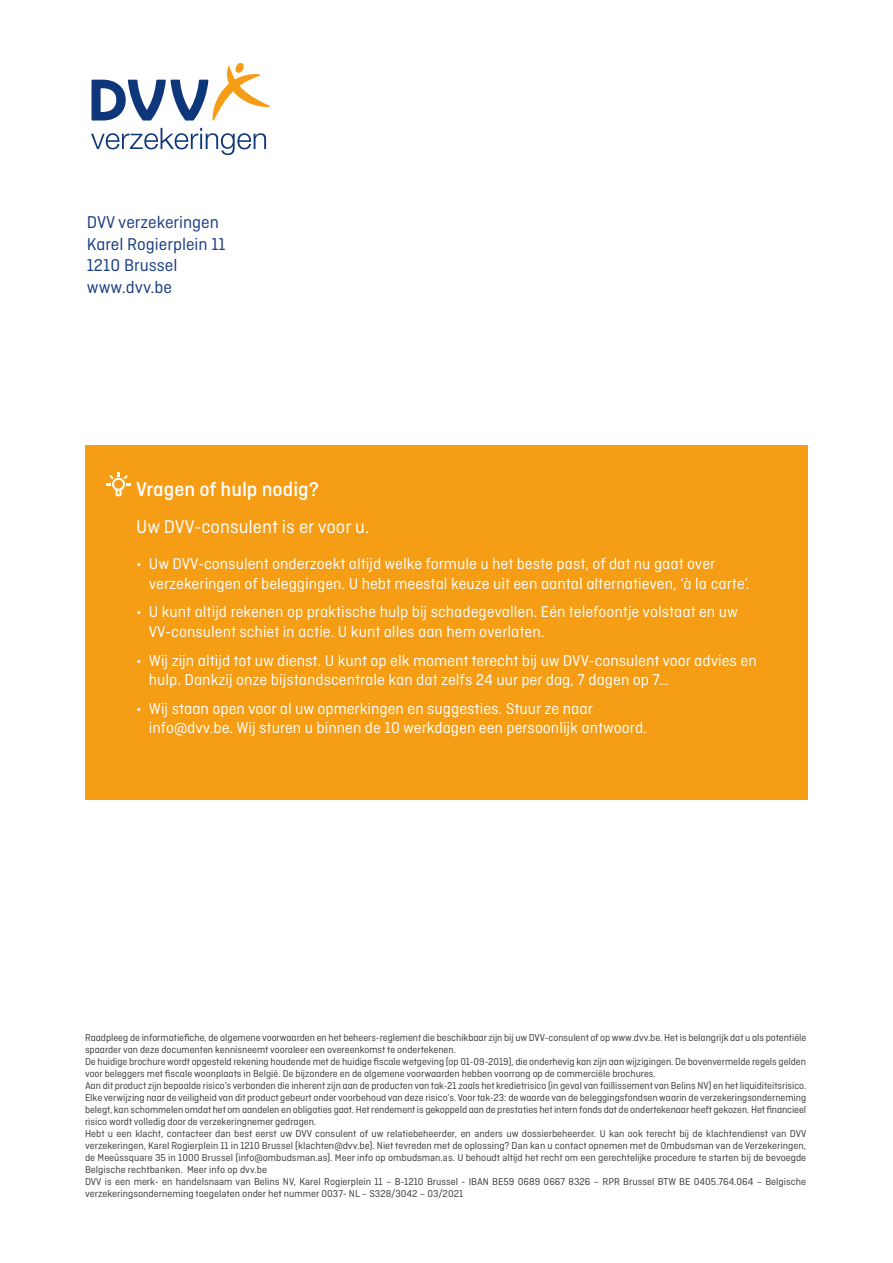
<style>
.page{position:relative;width:893px;height:1263px;background:#fff}
.page>*{position:absolute;margin:0;border:0;box-sizing:border-box;transform-origin:0 0}
.t1{font:500 21px "Ciutadella";color:#fff}
.t2{font:19.5px "Ciutadella";color:#fff}
.t3{font:18px/21.6px "Ciutadella";color:#193e81}
.t4{font:16.5px/19.8px "Ciutadella";color:#fff}
.t5{font:10.5px/12px "Ciutadella";color:#3c3c3b}
</style>
<div class="page">
<div style="left:85px;top:445px;width:723px;height:354px;background:#f59d15"></div>
<svg style="left:106px;top:472px;width:25px;height:24px"></svg>
<svg style="left:92px;top:63px;width:178px;height:58px"></svg>
<svg style="left:91px;top:128px;width:175px;height:27px"></svg>
<h3 class="t3" style="left:87px;top:211px;width:140px">DVV verzekeringen<br>Karel Rogierplein 11<br>1210 Brussel www.dvv.be</h3>
<h1 class="t1" style="left:136px;top:478px;width:184px">Vragen of hulp nodig?</h1>
<h2 class="t2" style="left:136px;top:515px;width:235px">Uw DVV-consulent is er voor u.</h2>
<h3 class="t4" style="left:149px;top:554px;width:602px;text-indent:-13px">• Uw DVV-consulent onderzoekt altijd welke formule u het beste past, of dat nu gaat over verzekeringen of beleggingen. U hebt meestal keuze uit een aantal alternatieven, ‘à la carte’.</h3>
<h3 class="t4" style="left:149px;top:602px;width:591px;text-indent:-13px">• U kunt altijd rekenen op praktische hulp bij schadegevallen. Eén telefoontje volstaat en uw<br>VV-consulent schiet in actie. U kunt alles aan hem overlaten.</h3>
<h3 class="t4" style="left:149px;top:650px;width:609px;text-indent:-13px">• Wij zijn altijd tot uw dienst. U kunt op elk moment terecht bij uw DVV-consulent voor advies en hulp. Dankzij onze bijstandscentrale kan dat zelfs 24 uur per dag, 7 dagen op 7…</h3>
<h3 class="t4" style="left:149px;top:698px;width:499px;text-indent:-13px">• Wij staan open voor al uw opmerkingen en suggesties. Stuur ze naar info@dvv.be. Wij sturen u binnen de 10 werkdagen een persoonlijk antwoord.</h3>
<p class="t5" style="left:85px;top:1031px;width:723px">Raadpleeg de informatiefiche, de algemene voorwaarden en het beheers-reglement die beschikbaar zijn bij uw DVV-consulent of op www.dvv.be. Het is belangrijk dat u als potentiële spaarder van deze documenten kennisneemt vooraleer een overeenkomst te ondertekenen.<br>De huidige brochure wordt opgesteld rekening houdende met de huidige fiscale wetgeving (op 01-09-2019), die onderhevig kan zijn aan wijzigingen. De bovenvermelde regels gelden voor beleggers met fiscale woonplaats in België. De bijzondere en de algemene voorwaarden hebben voorrang op de commerciële brochures.<br>Aan dit product zijn bepaalde risico’s verbonden die inherent zijn aan de producten van tak-21 zoals het kredietrisico (in geval van faillissement van Belins NV) en het liquiditeitsrisico.<br>Elke verwijzing naar de veiligheid van dit product gebeurt onder voorbehoud van deze risico’s. Voor tak-23: de waarde van de beleggingsfondsen waarin de verzekeringsonderneming belegt, kan schommelen omdat het om aandelen en obligaties gaat. Het rendement is gekoppeld aan de prestaties het intern fonds dat de ondertekenaar heeft gekozen. Het financieel risico wordt volledig door de verzekeringnemer gedragen.<br>Hebt u een klacht, contacteer dan best eerst uw DVV consulent of uw relatiebeheerder, en anders uw dossierbeheerder. U kan ook terecht bij de klachtendienst van DVV verzekeringen, Karel Rogierplein 11 in 1210 Brussel (klachten@dvv.be). Niet tevreden met de oplossing? Dan kan u contact opnemen met de Ombudsman van de Verzekeringen, de Meeûssquare 35 in 1000 Brussel (info@ombudsman.as). Meer info op ombudsman.as. U behoudt altijd het recht om een gerechtelijke procedure te starten bij de bevoegde Belgische rechtbanken. Meer info op dvv.be<br>DVV is een merk- en handelsnaam van Belins NV, Karel Rogierplein 11 – B-1210 Brussel - IBAN BE59 0689 0667 8326 – RPR Brussel BTW BE 0405.764.064 – Belgische verzekeringsonderneming toegelaten onder het nummer 0037- NL – S328/3042 – 03/2021</p>
</div>
